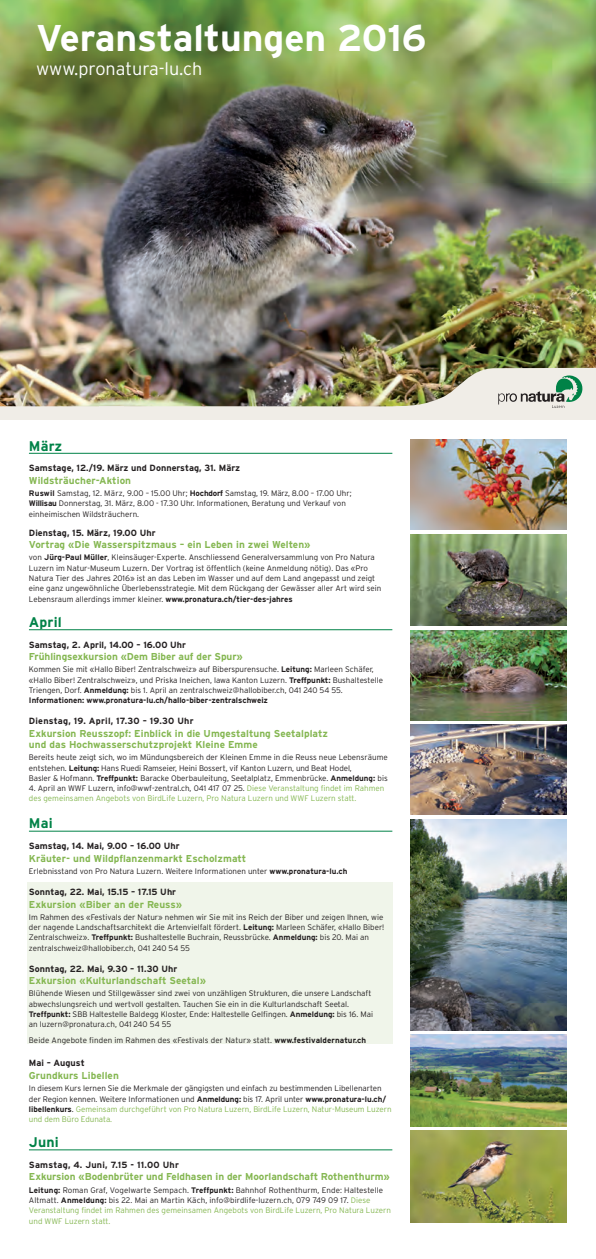
<style>
.page{position:relative;width:596px;height:1259px;background:#fff}
.page>*{position:absolute;margin:0;border:0;box-sizing:border-box;transform-origin:0 0}
.t1{font:700 37.2px "Interstate";color:#fff}
.t2{font:300 18px "Interstate";color:#fff}
.t3{font:700 14px "Interstate";letter-spacing:.01em;color:#008247}
.t4{font:700 10px/11px "Interstate";letter-spacing:.005em;color:#85b752}
.t5{font:700 9px "Interstate";letter-spacing:.005em;color:#231f20}
.t6{font:700 9px "Interstate";letter-spacing:.025em;color:#231f20}
.t7{font:300 8px/10.3px "Interstate";color:#231f20}
.t8{font:300 8px/10.3px "Interstate";color:#85b752}
.s1{font-weight:700}
.s2{color:#231f20}
.s3{color:#85b752}
</style>
<div class="page">
<div style="left:27px;top:882px;width:365px;height:162px;background:#f0f5ea"></div>
<img style="left:0;top:0;width:595px;height:368px">
<img style="left:410px;top:535px;width:156px;height:90px">
<img style="left:410px;top:630px;width:156px;height:90px">
<img style="left:410px;top:439px;width:156px;height:91px">
<hr style="left:29px;top:453px;width:363px;height:1px;background:#008247">
<hr style="left:29px;top:629px;width:363px;height:1px;background:#008247">
<hr style="left:29px;top:831px;width:363px;height:1px;background:#008247">
<hr style="left:29px;top:1149px;width:363px;height:1px;background:#008247">
<img style="left:410px;top:1035px;width:156px;height:91px">
<img style="left:410px;top:819px;width:156px;height:211px">
<img style="left:410px;top:724px;width:156px;height:91px">
<img style="left:410px;top:1130px;width:156px;height:93px">
<img style="left:0;top:368px;width:595px;height:52px">
<h1 class="t1" style="left:36px;top:15px;width:392px">Veranstaltungen 2016</h1>
<h2 class="t2" style="left:36px;top:58px;width:168px">www.pronatura-lu.ch</h2>
<h3 class="t3" style="left:29px;top:437px;width:35px">März</h3>
<p class="t5" style="left:29px;top:462px;width:212px">Samstage, 12./19. März und Donnerstag, 31. März</p>
<p class="t4" style="left:29px;top:475px;width:104px">Wildsträucher-Aktion</p>
<p class="t7" style="left:29px;top:488px;width:324px"><span class="s1">Ruswil</span> Samstag, 12. März, 9.00 – 15.00 Uhr; <span class="s1">Hochdorf</span> Samstag, 19. März, 8.00 – 17.00 Uhr;<br><span class="s1">Willisau</span> Donnerstag, 31. März, 8.00 - 17.30 Uhr. Informationen, Beratung und Verkauf von einheimischen Wildsträuchern.</p>
<p class="t5" style="left:29px;top:527px;width:128px">Dienstag, 15. März, 19.00 Uhr</p>
<p class="t4" style="left:29px;top:539px;width:283px">Vortrag «Die Wasserspitzmaus – ein Leben in zwei Welten»</p>
<p class="t7" style="left:29px;top:552px;width:353px">von <span class="s1">Jürg-Paul Müller</span>, Kleinsäuger-Experte. Anschliessend Generalversammlung von Pro Natura Luzern im Natur-Museum Luzern. Der Vortrag ist öffentlich (keine Anmeldung nötig). Das «Pro Natura Tier des Jahres 2016» ist an das Leben im Wasser und auf dem Land angepasst und zeigt eine ganz ungewöhnliche Überlebensstrategie. Mit dem Rückgang der Gewässer aller Art wird sein Lebensraum allerdings immer kleiner. <span class="s1">www.pronatura.ch/tier-des-jahres</span></p>
<h3 class="t3" style="left:29px;top:613px;width:34px">April</h3>
<p class="t5" style="left:29px;top:639px;width:158px">Samstag, 2. April, 14.00 – 16.00 Uhr</p>
<p class="t4" style="left:29px;top:651px;width:215px">Frühlingsexkursion «Dem Biber auf der Spur»</p>
<p class="t7" style="left:29px;top:664px;width:355px">Kommen Sie mit «Hallo Biber! Zentralschweiz» auf Biberspurensuche. <span class="s1">Leitung:</span> Marleen Schäfer, «Hallo Biber! Zentralschweiz», und Priska Ineichen, lawa Kanton Luzern. <span class="s1">Treffpunkt:</span> Bushaltestelle Triengen, Dorf. <span class="s1">Anmeldung:</span> bis 1. April an zentralschweiz@hallobiber.ch, 041 240 54 55.<br><span class="s1">Informationen: www.pronatura-lu.ch/hallo-biber-zentralschweiz</span></p>
<p class="t6" style="left:29px;top:716px;width:166px">Dienstag, 19. April, 17.30 – 19.30 Uhr</p>
<p class="t4" style="left:29px;top:728px;width:300px">Exkursion Reusszopf: Einblick in die Umgestaltung Seetalplatz und das Hochwasserschutzprojekt Kleine Emme</p>
<p class="t7" style="left:29px;top:752px;width:360px">Bereits heute zeigt sich, wo im Mündungsbereich der Kleinen Emme in die Reuss neue Lebensräume entstehen. <span class="s1">Leitung:</span> Hans Ruedi Ramseier, Heini Bossert, vif Kanton Luzern, und Beat Hodel,<br>Basler &amp; Hofmann. <span class="s1">Treffpunkt:</span> Baracke Oberbauleitung, Seetalplatz, Emmenbrücke. <span class="s1">Anmeldung:</span> bis</p>
<p class="t8" style="left:29px;top:783px;width:357px"><span class="s2">4. April an WWF Luzern, info@wwf-zentral.ch, 041 417 07 25.</span> Diese Veranstaltung findet im Rahmen des gemeinsamen Angebots von BirdLife Luzern, Pro Natura Luzern und WWF Luzern statt.</p>
<h3 class="t3" style="left:29px;top:815px;width:25px">Mai</h3>
<p class="t5" style="left:29px;top:840px;width:152px">Samstag, 14. Mai, 9.00 – 16.00 Uhr</p>
<p class="t4" style="left:29px;top:852px;width:219px">Kräuter- und Wildpflanzenmarkt Escholzmatt</p>
<p class="t7" style="left:29px;top:866px;width:320px">Erlebnisstand von Pro Natura Luzern. Weitere Informationen unter <span class="s1">www.pronatura-lu.ch</span></p>
<p class="t5" style="left:29px;top:886px;width:149px">Sonntag, 22. Mai, 15.15 – 17.15 Uhr</p>
<p class="t4" style="left:29px;top:898px;width:154px">Exkursion «Biber an der Reuss»</p>
<p class="t7" style="left:29px;top:911px;width:357px">Im Rahmen des «Festivals der Natur» nehmen wir Sie mit ins Reich der Biber und zeigen Ihnen, wie der nagende Landschaftsarchitekt die Artenvielfalt fördert. <span class="s1">Leitung:</span> Marleen Schäfer, «Hallo Biber!<br>Zentralschweiz». <span class="s1">Treffpunkt:</span> Bushaltestelle Buchrain, Reussbrücke. <span class="s1">Anmeldung:</span> bis 20. Mai an zentralschweiz@hallobiber.ch, 041 240 54 55</p>
<p class="t5" style="left:29px;top:963px;width:150px">Sonntag, 22. Mai, 9.30 – 11.30 Uhr</p>
<p class="t4" style="left:29px;top:975px;width:178px">Exkursion «Kulturlandschaft Seetal»</p>
<p class="t7" style="left:29px;top:988px;width:345px">Blühende Wiesen und Stillgewässer sind zwei von unzähligen Strukturen, die unsere Landschaft abwechslungsreich und wertvoll gestalten. Tauchen Sie ein in die Kulturlandschaft Seetal.<br><span class="s1">Treffpunkt:</span> SBB Haltestelle Baldegg Kloster, Ende: Haltestelle Gelfingen. <span class="s1">Anmeldung:</span> bis 16. Mai an luzern@pronatura.ch, 041 240 54 55</p>
<p class="t7" style="left:29px;top:1035px;width:338px">Beide Angebote finden im Rahmen des «Festivals der Natur» statt. <span class="s1">www.festivaldernatur.ch</span></p>
<p class="t5" style="left:29px;top:1057px;width:57px">Mai – August</p>
<p class="t4" style="left:29px;top:1070px;width:91px">Grundkurs Libellen</p>
<p class="t7" style="left:29px;top:1083px;width:364px">In diesem Kurs lernen Sie die Merkmale der gängigsten und einfach zu bestimmenden Libellenarten der Region kennen. Weitere Informationen und <span class="s1">Anmeldung:</span> bis 17. April unter <span class="s1">www.pronatura-lu.ch/ libellenkurs</span>. <span class="s3">Gemeinsam durchgeführt von Pro Natura Luzern, BirdLife Luzern, Natur-Museum Luzern und dem Büro Edunata.</span></p>
<h3 class="t3" style="left:29px;top:1133px;width:31px">Juni</h3>
<p class="t6" style="left:29px;top:1159px;width:151px">Samstag, 4. Juni, 7.15 - 11.00 Uhr</p>
<p class="t4" style="left:29px;top:1171px;width:362px">Exkursion «Bodenbrüter und Feldhasen in der Moorlandschaft Rothenthurm»</p>
<p class="t7" style="left:29px;top:1184px;width:363px"><span class="s1">Leitung:</span> Roman Graf, Vogelwarte Sempach. <span class="s1">Treffpunkt:</span> Bahnhof Rothenthurm, Ende: Haltestelle Altmatt. <span class="s1">Anmeldung:</span> bis 22. Mai an Martin Käch, info@birdlife-luzern.ch, 079 749 09 17. <span class="s3">Diese Veranstaltung findet im Rahmen des gemeinsamen Angebots von BirdLife Luzern, Pro Natura Luzern und WWF Luzern statt.</span></p>
</div>
